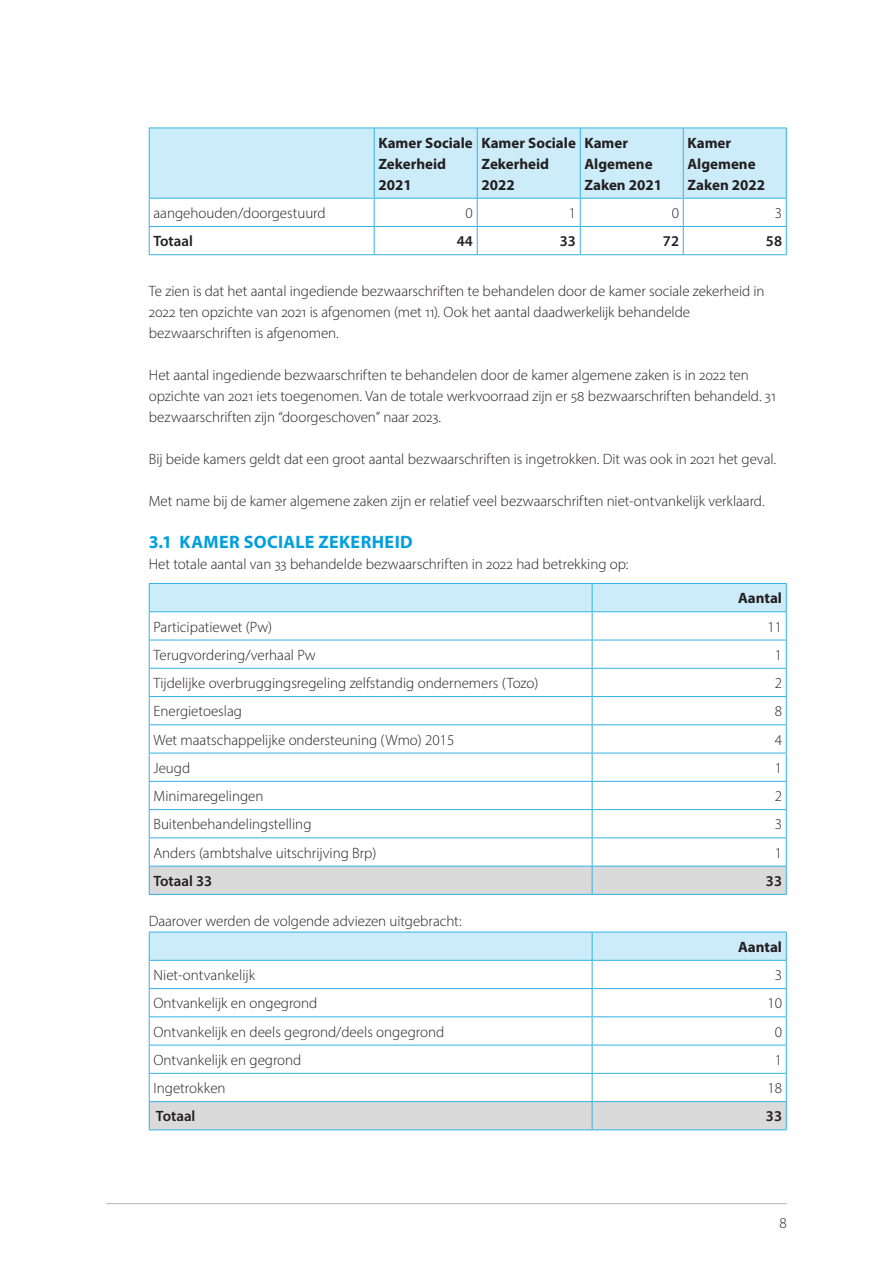
<style>
.page{position:relative;width:893px;height:1263px;background:#fff}
.page>*{position:absolute;margin:0;border:0;box-sizing:border-box;transform-origin:0 0}
.tussenkop_1{font:700 18px "Myriad Pro";letter-spacing:.02em;color:#009fdf}
.platte_tekst{font:300 15px/21px "Myriad Pro";letter-spacing:-.005em;color:#231f20}
.tabel_rij{font:300 15px "Myriad Pro";color:#231f20}
.tabel_koprij{font:700 15px/21px "Myriad Pro";color:#231f20}
.tabel_voetrij{font:600 15px "Myriad Pro";color:#231f20}
.tabel_rij-2{font:600 15px "Myriad Pro";color:#231f20}
</style>
<div class="page">
<hr style="left:106px;top:1203px;width:681px;height:1px;background:#b2b2b2">
<svg style="left:149px;top:128px;width:638px;height:126px"></svg>
<hr style="left:149px;top:254px;width:225px;height:1px;background:#33b2e6">
<hr style="left:374px;top:254px;width:103px;height:1px;background:#33b2e6">
<hr style="left:477px;top:254px;width:103px;height:1px;background:#33b2e6">
<hr style="left:580px;top:254px;width:103px;height:1px;background:#33b2e6">
<hr style="left:683px;top:254px;width:104px;height:1px;background:#33b2e6">
<svg style="left:149px;top:583px;width:638px;height:311px"></svg>
<hr style="left:149px;top:894px;width:443px;height:1px;background:#33b2e6">
<hr style="left:592px;top:894px;width:195px;height:1px;background:#33b2e6">
<svg style="left:149px;top:932px;width:638px;height:197px"></svg>
<hr style="left:149px;top:1129px;width:443px;height:1px;background:#33b2e6">
<hr style="left:592px;top:1129px;width:195px;height:1px;background:#33b2e6">
<p class="tabel_koprij" style="left:378px;top:132px;width:96px">Kamer Sociale<br>Zekerheid<br>2021</p>
<p class="tabel_koprij" style="left:481px;top:132px;width:96px">Kamer Sociale<br>Zekerheid<br>2022</p>
<p class="tabel_koprij" style="left:584px;top:132px;width:45px">Kamer</p>
<p class="tabel_koprij" style="left:584px;top:153px;width:70px">Algemene</p>
<p class="tabel_koprij" style="left:584px;top:174px;width:79px">Zaken 2021</p>
<p class="tabel_koprij" style="left:687px;top:132px;width:45px">Kamer</p>
<p class="tabel_koprij" style="left:687px;top:153px;width:70px">Algemene</p>
<p class="tabel_koprij" style="left:687px;top:174px;width:79px">Zaken 2022</p>
<p class="tabel_rij" style="left:153px;top:204px;width:174px">aangehouden/doorgestuurd</p>
<p class="tabel_rij" style="left:466px;top:204px;width:9px">0</p>
<p class="tabel_rij" style="left:569px;top:204px;width:9px">1</p>
<p class="tabel_rij" style="left:672px;top:204px;width:9px">0</p>
<p class="tabel_rij" style="left:775px;top:204px;width:9px">3</p>
<p class="tabel_rij-2" style="left:153px;top:232px;width:41px">Totaal</p>
<p class="tabel_rij-2" style="left:457px;top:232px;width:18px">44</p>
<p class="tabel_rij-2" style="left:560px;top:232px;width:18px">33</p>
<p class="tabel_rij-2" style="left:663px;top:232px;width:18px">72</p>
<p class="tabel_rij-2" style="left:766px;top:232px;width:18px">58</p>
<p class="platte_tekst" style="left:149px;top:280px;width:617px">Te zien is dat het aantal ingediende bezwaarschriften te behandelen door de kamer sociale zekerheid in<br>2022 ten opzichte van 2021 is afgenomen (met 11). Ook het aantal daadwerkelijk behandelde bezwaarschriften is afgenomen.</p>
<p class="platte_tekst" style="left:149px;top:364px;width:629px">Het aantal ingediende bezwaarschriften te behandelen door de kamer algemene zaken is in 2022 ten opzichte van 2021 iets toegenomen. Van de totale werkvoorraad zijn er 58 bezwaarschriften behandeld. 31 bezwaarschriften zijn “doorgeschoven” naar 2023.</p>
<p class="platte_tekst" style="left:149px;top:448px;width:629px">Bij beide kamers geldt dat een groot aantal bezwaarschriften is ingetrokken. Dit was ook in 2021 het geval.</p>
<p class="platte_tekst" style="left:149px;top:490px;width:617px">Met name bij de kamer algemene zaken zijn er relatief veel bezwaarschriften niet-ontvankelijk verklaard.</p>
<h2 class="tussenkop_1" style="left:149px;top:530px;width:265px">3.1 KAMER SOCIALE ZEKERHEID</h2>
<p class="platte_tekst" style="left:149px;top:553px;width:481px">Het totale aantal van 33 behandelde bezwaarschriften in 2022 had betrekking op:</p>
<p class="tabel_koprij" style="left:738px;top:587px;width:46px">Aantal</p>
<p class="tabel_rij" style="left:153px;top:617px;width:120px">Participatiewet (Pw)</p>
<p class="tabel_rij" style="left:767px;top:617px;width:16px">11</p>
<p class="tabel_rij" style="left:153px;top:646px;width:164px">Terugvordering/verhaal Pw</p>
<p class="tabel_rij" style="left:775px;top:646px;width:9px">1</p>
<p class="tabel_rij" style="left:153px;top:674px;width:387px">Tijdelijke overbruggingsregeling zelfstandig ondernemers (Tozo)</p>
<p class="tabel_rij" style="left:775px;top:674px;width:9px">2</p>
<p class="tabel_rij" style="left:153px;top:702px;width:90px">Energietoeslag</p>
<p class="tabel_rij" style="left:775px;top:702px;width:9px">8</p>
<p class="tabel_rij" style="left:153px;top:730px;width:303px">Wet maatschappelijke ondersteuning (Wmo) 2015</p>
<p class="tabel_rij" style="left:775px;top:730px;width:9px">4</p>
<p class="tabel_rij" style="left:153px;top:759px;width:38px">Jeugd</p>
<p class="tabel_rij" style="left:775px;top:759px;width:9px">1</p>
<p class="tabel_rij" style="left:153px;top:787px;width:112px">Minimaregelingen</p>
<p class="tabel_rij" style="left:775px;top:787px;width:9px">2</p>
<p class="tabel_rij" style="left:153px;top:815px;width:160px">Buitenbehandelingstelling</p>
<p class="tabel_rij" style="left:775px;top:815px;width:9px">3</p>
<p class="tabel_rij" style="left:153px;top:844px;width:225px">Anders (ambtshalve uitschrijving Brp)</p>
<p class="tabel_rij" style="left:775px;top:844px;width:9px">1</p>
<p class="tabel_voetrij" style="left:153px;top:871px;width:60px">Totaal 33</p>
<p class="tabel_voetrij" style="left:766px;top:871px;width:18px">33</p>
<p class="platte_tekst" style="left:149px;top:910px;width:314px">Daarover werden de volgende adviezen uitgebracht:</p>
<p class="tabel_koprij" style="left:738px;top:936px;width:46px">Aantal</p>
<p class="tabel_rij" style="left:153px;top:966px;width:103px">Niet-ontvankelijk</p>
<p class="tabel_rij" style="left:775px;top:966px;width:9px">3</p>
<p class="tabel_rij" style="left:153px;top:994px;width:166px">Ontvankelijk en ongegrond</p>
<p class="tabel_rij" style="left:767px;top:994px;width:16px">10</p>
<p class="tabel_rij" style="left:153px;top:1022px;width:292px">Ontvankelijk en deels gegrond/deels ongegrond</p>
<p class="tabel_rij" style="left:775px;top:1022px;width:9px">0</p>
<p class="tabel_rij" style="left:153px;top:1051px;width:149px">Ontvankelijk en gegrond</p>
<p class="tabel_rij" style="left:775px;top:1051px;width:9px">1</p>
<p class="tabel_rij" style="left:153px;top:1079px;width:74px">Ingetrokken</p>
<p class="tabel_rij" style="left:767px;top:1079px;width:16px">18</p>
<p class="tabel_voetrij" style="left:156px;top:1107px;width:41px">Totaal</p>
<p class="tabel_voetrij" style="left:766px;top:1107px;width:18px">33</p>
<p class="platte_tekst" style="left:779px;top:1212px;width:9px">8</p>
</div>
